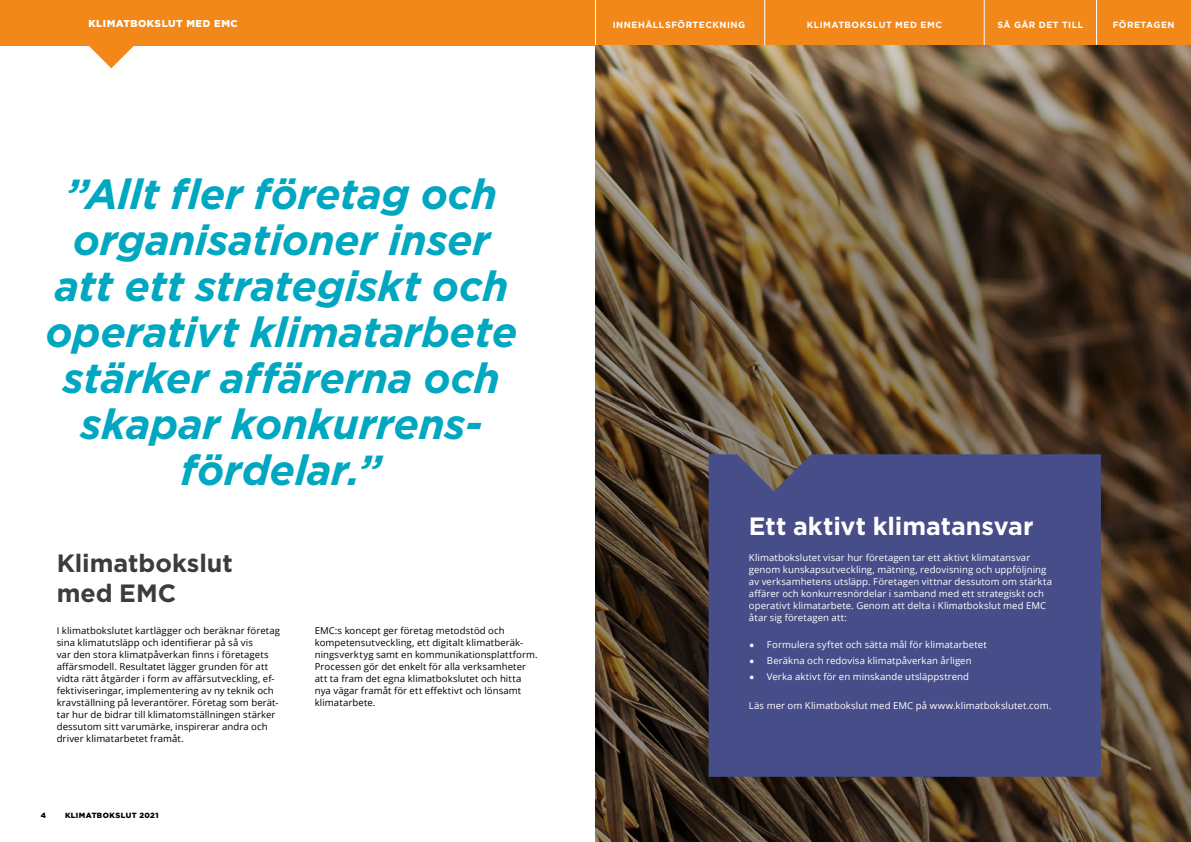
<style>
.page{position:relative;width:1191px;height:842px;background:#fff}
.page>*{position:absolute;margin:0;border:0;box-sizing:border-box;transform-origin:0 0}
.t1{font:italic 700 42px/46px "Gotham";letter-spacing:-.01em;color:#00a7c0;text-align:center}
.t2{font:700 25px "Gotham";color:#fff}
.t3{font:700 25px/30px "Gotham";color:#3c3c3b}
.t4{font:900 10px "Gotham";letter-spacing:.05em;color:#fff}
.t5{font:9.5px/12px "Open Sans";letter-spacing:.01em;color:#000}
.t6{font:9.5px/12px "Open Sans";letter-spacing:.01em;color:#fff}
.t7{font:700 9px "Gotham";letter-spacing:.055em;color:#fff}
.t8{font:900 7.5px "Gotham";letter-spacing:.055em;color:#000}
.s1{font-size:15.2px}
</style>
<div class="page">
<svg style="left:88px;top:45px;width:46px;height:23px"></svg>
<div style="left:0;top:0;width:1191px;height:45px;background:#f18819"></div>
<hr style="left:595px;top:0;width:1px;height:52px;background:#fff">
<hr style="left:764px;top:0;width:1px;height:52px;background:#fff">
<hr style="left:983px;top:0;width:1px;height:52px;background:#fff">
<hr style="left:1096px;top:0;width:1px;height:52px;background:#fff">
<img style="left:595px;top:45px;width:596px;height:797px">
<div style="left:708px;top:454px;width:393px;height:323px;background:#474d88"></div>
<p class="t4" style="left:88px;top:16px;width:151px">KLIMATBOKSLUT MED EMC</p>
<p class="t7" style="left:613px;top:19px;width:134px">INNEHÅLLSFÖRTECKNING</p>
<p class="t7" style="left:806px;top:19px;width:137px">KLIMATBOKSLUT MED EMC</p>
<p class="t7" style="left:997px;top:19px;width:87px">SÅ GÅR DET TILL</p>
<p class="t7" style="left:1112px;top:19px;width:63px">FÖRETAGEN</p>
<h1 class="t1" style="left:45px;top:171px;width:473px">”Allt fler företag och organisationer inser att ett strategiskt och operativt klimatarbete stärker affärerna och skapar konkurrens&shy;fördelar.”</h1>
<h2 class="t3" style="left:57px;top:548px;width:178px">Klimatbokslut med EMC</h2>
<p class="t5" style="left:57px;top:624px;width:225px">I klimatbokslutet kartlägger och beräknar företag sina klimatutsläpp och identifierar på så vis<br>var den stora klimatpåverkan finns i företagets affärsmodell. Resultatet lägger grunden för att vidta rätt åtgärder i form av affärsutveckling, ef&shy;fektiviseringar, implementering av ny teknik och kravställning på leverantörer. Företag som berät&shy;tar hur de bidrar till klimatomställningen stärker dessutom sitt varumärke, inspirerar andra och driver klimatarbetet framåt.</p>
<p class="t5" style="left:315px;top:624px;width:224px">EMC:s koncept ger företag metodstöd och kompetensutveckling, ett digitalt klimatberäk&shy;ningsverktyg samt en kommunikationsplattform.<br>Processen gör det enkelt för alla verksamheter att ta fram det egna klimatbokslutet och hitta nya vägar framåt för ett effektivt och lönsamt klimatarbete.</p>
<p class="t8" style="left:41px;top:810px;width:7px">4</p>
<p class="t8" style="left:65px;top:810px;width:95px">KLIMATBOKSLUT 2021</p>
<h2 class="t2" style="left:749px;top:512px;width:286px">Ett aktivt klimatansvar</h2>
<p class="t6" style="left:749px;top:552px;width:304px">Klimatbokslutet visar hur företagen tar ett aktivt klimatansvar genom kunskapsutveckling, mätning, redovisning och uppföljning av verksamhetens utsläpp. Företagen vittnar dessutom om stärkta affärer och konkurresnördelar i samband med ett strategiskt och operativt klimatarbete. Genom att delta i Klimatbokslut med EMC åtar sig företagen att:</p>
<p class="t6" style="left:749px;top:639px;width:239px"><span class="s1">•</span> Formulera syftet och sätta mål för klimatarbetet</p>
<p class="t6" style="left:749px;top:654px;width:224px"><span class="s1">•</span> Beräkna och redovisa klimatpåverkan årligen</p>
<p class="t6" style="left:749px;top:670px;width:222px"><span class="s1">•</span> Verka aktivt för en minskande utsläppstrend</p>
<p class="t6" style="left:749px;top:699px;width:304px">Läs mer om Klimatbokslut med EMC på www.klimatbokslutet.com.</p>
</div>
